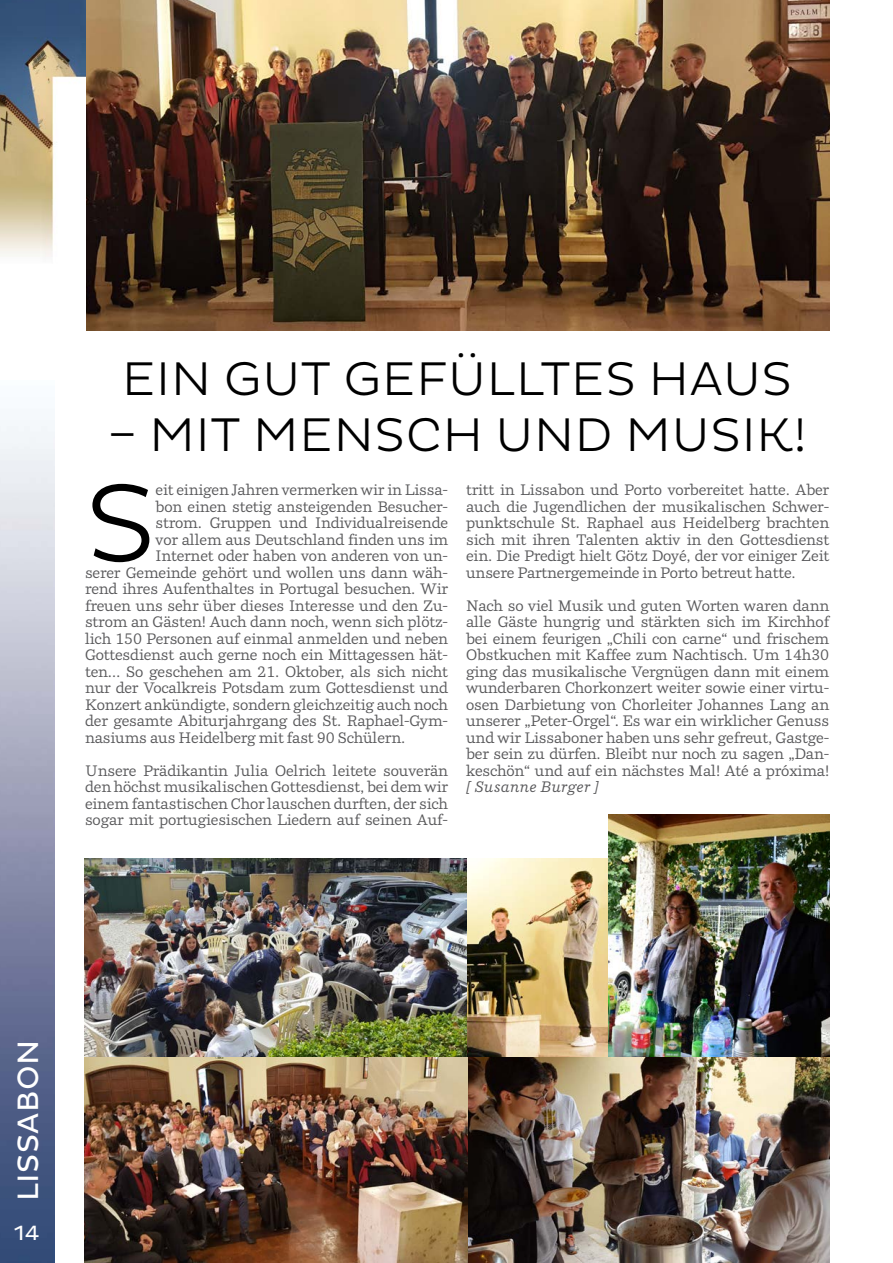
<style>
.page{position:relative;width:893px;height:1263px;background:#fff}
.page>*{position:absolute;margin:0;border:0;box-sizing:border-box;transform-origin:0 0}
.t1{font:300 112.05px "Pluto";color:#000}
.t2{font:300 48px "Pluto";letter-spacing:.015em;color:#000}
.t3{font:30px "Pluto";letter-spacing:.015em;color:#fff}
.t4{font:21px "Pluto";color:#fff}
.t5{font:15px/16.5px "Parry";letter-spacing:-.01em;color:#58585a;text-align:justify}
.t6{font:italic 15px "Parry";letter-spacing:.035em;color:#58585a}
</style>
<div class="page">
<img style="left:0;top:0;width:87px;height:264px">
<img style="left:0;top:420px;width:54px;height:843px">
<img style="left:468px;top:1056px;width:361px;height:207px">
<img style="left:85px;top:1056px;width:383px;height:207px">
<img style="left:85px;top:858px;width:383px;height:198px">
<img style="left:87px;top:0;width:742px;height:330px">
<img style="left:468px;top:858px;width:141px;height:198px">
<img style="left:609px;top:814px;width:220px;height:242px">
<h2 class="t2" style="left:122px;top:352px;width:672px">EIN GUT GEFÜLLTES HAUS</h2>
<h2 class="t2" style="left:107px;top:407px;width:701px">– MIT MENSCH UND MUSIK!</h2>
<h1 class="t1" style="left:85px;top:459px;width:73px">S</h1>
<p class="t5" style="left:156px;top:481px;width:294px">eit einigen Jahren vermerken wir in Lissa-</p>
<p class="t5" style="left:156px;top:498px;width:294px">bon einen stetig ansteigenden Besucher-</p>
<p class="t5" style="left:156px;top:514px;width:294px">strom. Gruppen und Individualreisende</p>
<p class="t5" style="left:156px;top:531px;width:294px">vor allem aus Deutschland finden uns im</p>
<p class="t5" style="left:156px;top:547px;width:294px">Internet oder haben von anderen von un-</p>
<p class="t5" style="left:85px;top:564px;width:365px">serer Gemeinde gehört und wollen uns dann wäh-</p>
<p class="t5" style="left:85px;top:580px;width:365px">rend ihres Aufenthaltes in Portugal besuchen. Wir</p>
<p class="t5" style="left:85px;top:597px;width:365px">freuen uns sehr über dieses Interesse und den Zu-</p>
<p class="t5" style="left:85px;top:613px;width:365px">strom an Gästen! Auch dann noch, wenn sich plötz-</p>
<p class="t5" style="left:85px;top:630px;width:365px">lich 150 Personen auf einmal anmelden und neben</p>
<p class="t5" style="left:85px;top:646px;width:365px">Gottesdienst auch gerne noch ein Mittagessen hät-</p>
<p class="t5" style="left:85px;top:663px;width:364px">ten… So geschehen am 21. Oktober, als sich nicht</p>
<p class="t5" style="left:85px;top:679px;width:365px">nur der Vocalkreis Potsdam zum Gottesdienst und</p>
<p class="t5" style="left:85px;top:696px;width:365px">Konzert ankündigte, sondern gleichzeitig auch noch</p>
<p class="t5" style="left:85px;top:712px;width:365px">der gesamte Abiturjahrgang des St. Raphael-Gym-</p>
<p class="t5" style="left:85px;top:729px;width:322px">nasiums aus Heidelberg mit fast 90 Schülern.</p>
<p class="t5" style="left:85px;top:762px;width:365px">Unsere Prädikantin Julia Oelrich leitete souverän den höchst musikalischen Gottesdienst, bei dem wir einem fantastischen Chor lauschen durften, der sich sogar mit portugiesischen Liedern auf seinen Auf-</p>
<p class="t5" style="left:466px;top:481px;width:365px">tritt in Lissabon und Porto vorbereitet hatte. Aber auch die Jugendlichen der musikalischen Schwer&shy;punktschule St. Raphael aus Heidelberg brachten sich mit ihren Talenten aktiv in den Gottesdienst ein. Die Predigt hielt Götz Doyé, der vor einiger Zeit unsere Partnergemeinde in Porto betreut hatte.</p>
<p class="t5" style="left:466px;top:597px;width:365px">Nach so viel Musik und guten Worten waren dann alle Gäste hungrig und stärkten sich im Kirchhof bei einem feurigen „Chili con carne“ und frischem Obstkuchen mit Kaffee zum Nachtisch. Um 14h30 ging das musikalische Vergnügen dann mit einem wunderbaren Chorkonzert weiter sowie einer virtu&shy;osen Darbietung von Chorleiter Johannes Lang an unserer „Peter-Orgel“. Es war ein wirklicher Genuss und wir Lissaboner haben uns sehr gefreut, Gastge&shy;ber sein zu dürfen. Bleibt nur noch zu sagen „Dan&shy;keschön“ und auf ein nächstes Mal! Até a próxima!</p>
<p class="t6" style="left:466px;top:777px;width:134px">[ Susanne Burger ]</p>
<h3 class="t3" style="left:11px;top:1201px;width:163px;rotate:-90deg">LISSABON</h3>
<h3 class="t4" style="left:14px;top:1221px;width:27px">14</h3>
</div>
